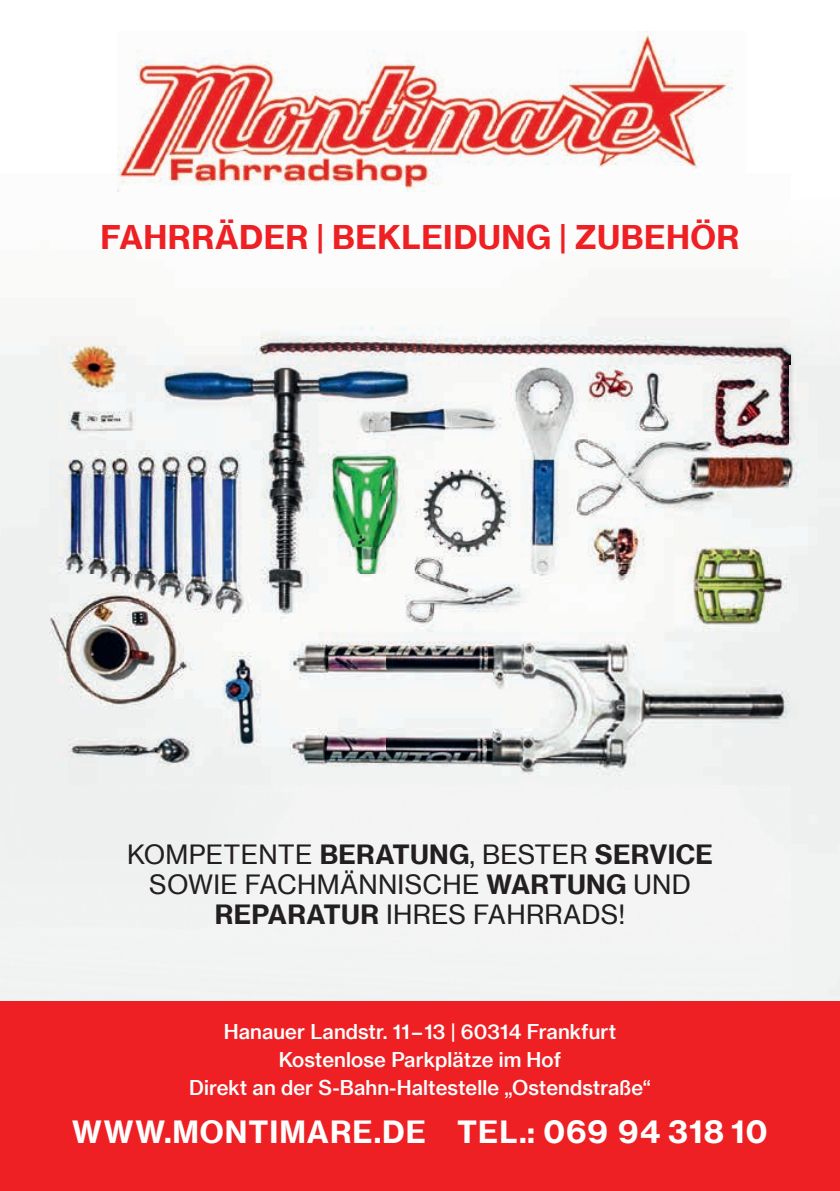
<style>
.page{position:relative;width:840px;height:1191px;background:#fff}
.page>*{position:absolute;margin:0;border:0;box-sizing:border-box;transform-origin:0 0}
.t1{font:32px "N Haas Grotesk TX Pro 75 Bd";letter-spacing:.015em;color:#ee2024}
.t2{font:30px "N Haas Grotesk TX Pro 75 Bd";letter-spacing:.03em;color:#fff}
.t3{font:26px/30px "N Haas Grotesk TX Pro 55 Rg";letter-spacing:.01em;color:#231f20;text-align:center}
.t4{font:20px/28px "N Haas Grotesk TX Pro 65 Md";letter-spacing:.005em;color:#fff;text-align:center}
.s1{font-family:"N Haas Grotesk TX Pro 75 Bd"}
</style>
<div class="page">
<img style="left:0;top:191px;width:839px;height:810px">
<img style="left:117px;top:31px;width:616px;height:160px">
<div style="left:0;top:1001px;width:839px;height:190px;background:#ee2024"></div>
<h1 class="t1" style="left:100px;top:217px;width:640px">FAHRRÄDER | BEKLEIDUNG | ZUBEHÖR</h1>
<h3 class="t3" style="left:127px;top:839px;width:587px">KOMPETENTE <span class="s1">BERATUNG</span>, BESTER <span class="s1">SERVICE<br></span>SOWIE FACHMÄNNISCHE <span class="s1">WARTUNG</span> UND<br><span class="s1">REPARATUR</span> IHRES FAHRRADS!</h3>
<p class="t4" style="left:189px;top:1017px;width:463px">Hanauer Landstr. 11 – 13 | 60314 Frankfurt<br>Kostenlose Parkplätze im Hof<br>Direkt an der S-Bahn-Haltestelle „Ostendstraße“</p>
<h2 class="t2" style="left:72px;top:1113px;width:696px">WWW.MONTIMARE.DE TEL.: 069 94 318 10</h2>
</div>
